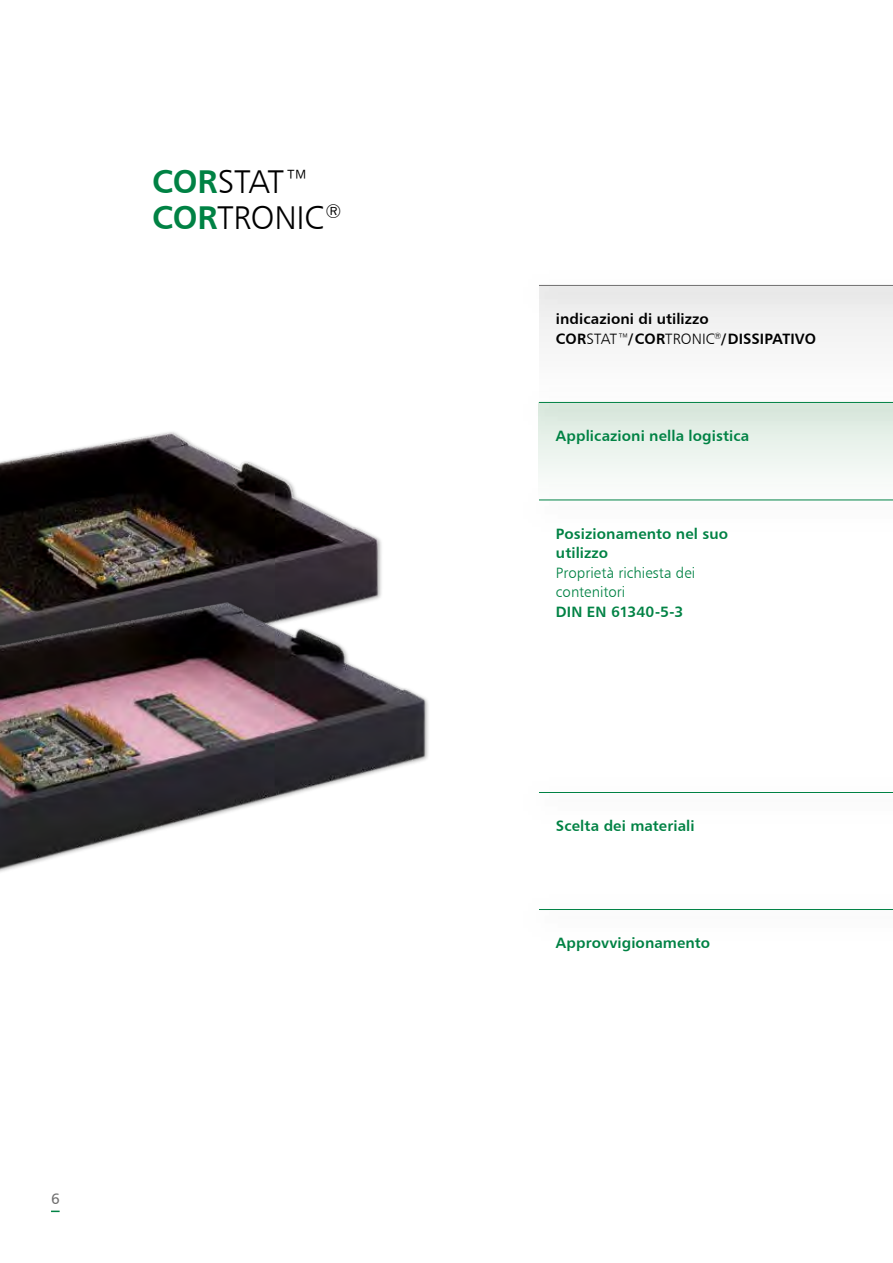
<style>
.page{position:relative;width:893px;height:1263px;background:#fff}
.page>*{position:absolute;margin:0;border:0;box-sizing:border-box;transform-origin:0 0}
.t1{font:33px/36px "Humanist 777 BT Light B";letter-spacing:-.01em;color:#000}
.t2{font:15px/19.5px "Humanist 777 BT Bold B";letter-spacing:.005em;color:#008244}
.t3{font:15px/19.5px "Humanist 777 BT Bold B";letter-spacing:.005em;color:#000}
.t4{font:15px/19.5px "Humanist 777 BT Light B";color:#008244}
.t5{font:15px "Humanist 777 BT Roman B";color:#706f6f}
.s1{font-family:"Humanist 777 BT Bold B";color:#008244}
.s2{font-family:"Humanist 777 BT Light B"}
</style>
<div class="page">
<div style="left:539px;top:402px;width:354px;height:98px;background:#eff6f1"></div>
<div style="left:539px;top:285px;width:354px;height:118px;background:#f6f6f6"></div>
<img style="left:0;top:432px;width:378px;height:168px">
<div style="left:523px;top:485px;width:370px;height:47px;background:#fbfbfb"></div>
<hr style="left:539px;top:500px;width:354px;height:1px;background:#008244">
<hr style="left:539px;top:909px;width:354px;height:1px;background:#008244">
<hr style="left:539px;top:792px;width:354px;height:1px;background:#008244">
<div style="left:0;top:600px;width:431px;height:277px;background:#000;opacity:.4"></div>
<img style="left:0;top:602px;width:426px;height:272px">
<div style="left:523px;top:387px;width:370px;height:48px;background:#000;opacity:.6"></div>
<hr style="left:539px;top:402px;width:354px;height:1px;background:#008244">
<div style="left:523px;top:270px;width:370px;height:48px;background:#000;opacity:.6"></div>
<hr style="left:539px;top:285px;width:354px;height:1px;background:#706f6f">
<svg style="left:51px;top:1210px;width:9px;height:2px"></svg>
<h1 class="t1" style="left:152px;top:163px;width:191px"><span class="s1">COR</span>STAT™<br><span class="s1">COR</span>TRONIC<sup>®</sup></h1>
<p class="t5" style="left:51px;top:1189px;width:10px">6</p>
<p class="t3" style="left:556px;top:309px;width:261px">indicazioni di utilizzo<br>COR<span class="s2">STAT™</span>/COR<span class="s2">TRONIC</span><sup>®</sup>/DISSIPATIVO</p>
<p class="t2" style="left:556px;top:426px;width:195px">Applicazioni nella logistica</p>
<p class="t2" style="left:556px;top:523px;width:174px">Posizionamento nel suo utilizzo</p>
<p class="t4" style="left:556px;top:562px;width:141px">Proprietà richiesta dei contenitori</p>
<p class="t2" style="left:556px;top:601px;width:129px">DIN EN 61340-5-3</p>
<p class="t2" style="left:556px;top:816px;width:140px">Scelta dei materiali</p>
<p class="t2" style="left:556px;top:933px;width:156px">Approvvigionamento</p>
</div>
